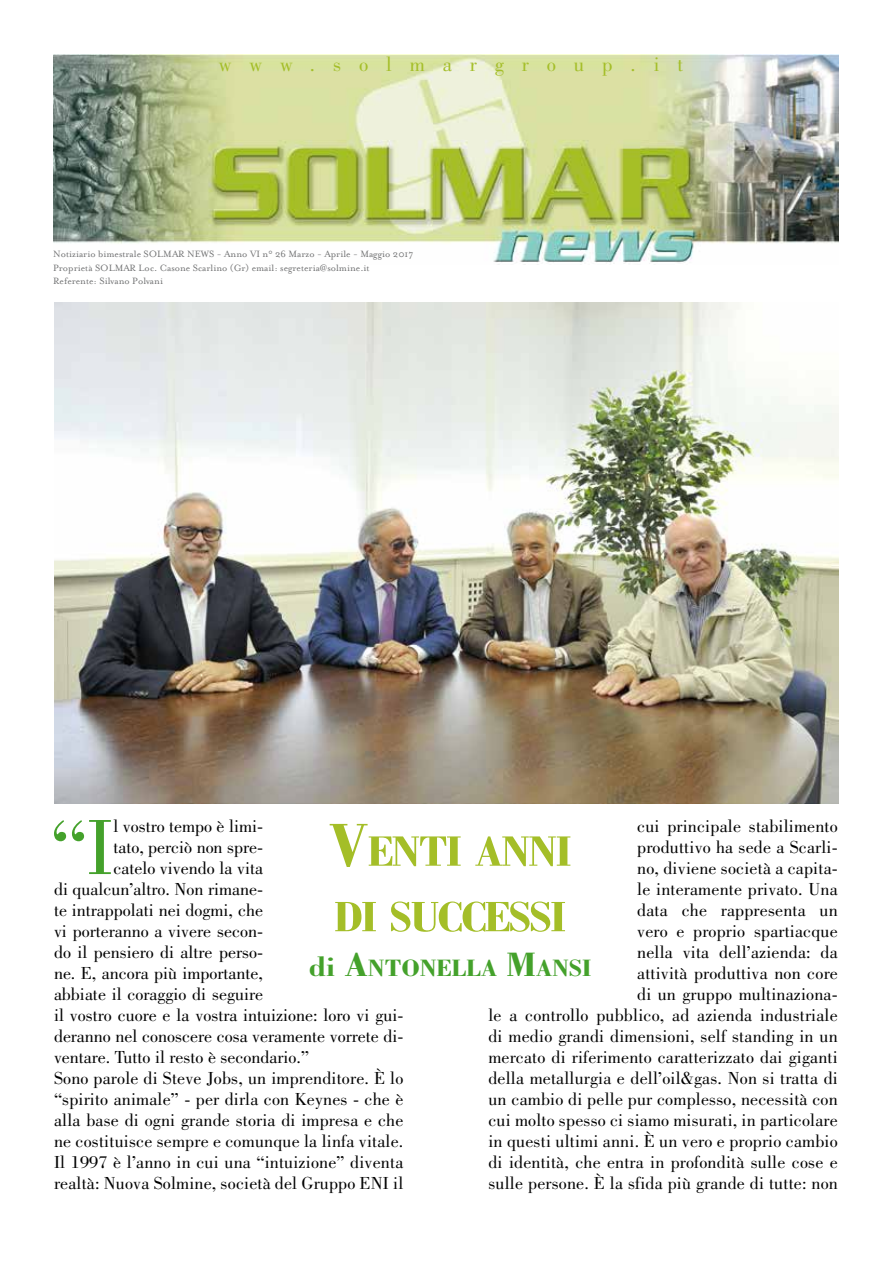
<style>
.page{position:relative;width:893px;height:1263px;background:#fff}
.page>*{position:absolute;margin:0;border:0;box-sizing:border-box;transform-origin:0 0}
.t1{font:80.85px "Bodoni";color:#44a12b}
.t2{font:700 condensed 45.15px/65.6px "Bodoni";letter-spacing:-.03em;color:#a4be28;scale:1.27 1}
.t3{font:700 condensed 25.2px "Bodoni";color:#44a12b;scale:1.32 1}
.t4{font:20.85px "Bodoni";letter-spacing:.86em;color:#a4be28}
.t5{font:18px/21px "Bodoni";letter-spacing:.01em;color:#000;text-align:right}
.t6{font:10.5px/13.5px "Mrs Eaves Roman";color:#707172}
.s1{font-size:64.5px}
.s2{font-size:30px}
.s3{font-size:36px}
</style>
<div class="page">
<img style="left:53px;top:54px;width:786px;height:211px">
<img style="left:54px;top:303px;width:785px;height:500px">
<p class="t4" style="left:219px;top:52px;width:466px">www.solmargroup.it</p>
<p class="t6" style="left:53px;top:248px;width:362px">Notiziario bimestrale SOLMAR NEWS - Anno VI n° 26 Marzo - Aprile - Maggio 2017<br>Proprietà SOLMAR Loc. Casone Scarlino (Gr) email: segreteria@solmine.it<br>Referente: Silvano Polvani</p>
<h1 class="t1" style="left:51px;top:802px;width:64px">“I</h1>
<p class="t5" style="left:113px;top:815px;width:151px">l vostro tempo è limi-</p>
<p class="t5" style="left:488px;top:816px;width:351px">cui principale stabilimento<br>produttivo ha sede a Scarli-<br>no, diviene società a capita-<br>le interamente privato. Una<br>data che rappresenta un<br>vero e proprio spartiacque<br>nella vita dell’azienda: da<br>attività produttiva non core<br>di un gruppo multinaziona-<br>le a controllo pubblico, ad azienda industriale di medio grandi dimensioni, self standing in un mercato di riferimento caratterizzato dai giganti della metallurgia e dell’oil&amp;gas. Non si tratta di un cambio di pelle pur complesso, necessità con cui molto spesso ci siamo misurati, in particolare in questi ultimi anni. È un vero e proprio cambio di identità, che entra in profondità sulle cose e sulle persone. È la sfida più grande di tutte: non</p>
<h2 class="t2" style="left:329px;top:819px;width:193px"><span class="s1">V</span>ENTI ANNI<br>DI SUCCESSI</h2>
<h3 class="t3" style="left:309px;top:954px;width:215px"><span class="s2">di</span> <span class="s3">A</span>NTONELLA <span class="s3">M</span>ANSI</h3>
<p class="t5" style="left:113px;top:837px;width:151px">tato, perciò non spre-</p>
<p class="t5" style="left:113px;top:858px;width:151px">catelo vivendo la vita</p>
<p class="t5" style="left:54px;top:879px;width:210px">di qualcun’altro. Non rimane-</p>
<p class="t5" style="left:54px;top:900px;width:210px">te intrappolati nei dogmi, che</p>
<p class="t5" style="left:54px;top:921px;width:210px">vi porteranno a vivere secon-</p>
<p class="t5" style="left:54px;top:942px;width:210px">do il pensiero di altre perso-</p>
<p class="t5" style="left:54px;top:963px;width:211px">ne. E, ancora più importante,</p>
<p class="t5" style="left:54px;top:984px;width:211px">abbiate il coraggio di seguire</p>
<p class="t5" style="left:54px;top:1005px;width:351px">il vostro cuore e la vostra intuizione: loro vi gui-</p>
<p class="t5" style="left:54px;top:1026px;width:351px">deranno nel conoscere cosa veramente vorrete di-</p>
<p class="t5" style="left:54px;top:1047px;width:257px">ventare. Tutto il resto è secondario.”</p>
<p class="t5" style="left:54px;top:1068px;width:351px">Sono parole di Steve Jobs, un imprenditore. È lo</p>
<p class="t5" style="left:54px;top:1089px;width:351px">“spirito animale” - per dirla con Keynes - che è</p>
<p class="t5" style="left:54px;top:1110px;width:351px">alla base di ogni grande storia di impresa e che</p>
<p class="t5" style="left:54px;top:1131px;width:351px">ne costituisce sempre e comunque la linfa vitale.</p>
<p class="t5" style="left:54px;top:1152px;width:351px">Il 1997 è l’anno in cui una “intuizione” diventa</p>
<p class="t5" style="left:54px;top:1173px;width:351px">realtà: Nuova Solmine, società del Gruppo ENI il</p>
</div>
